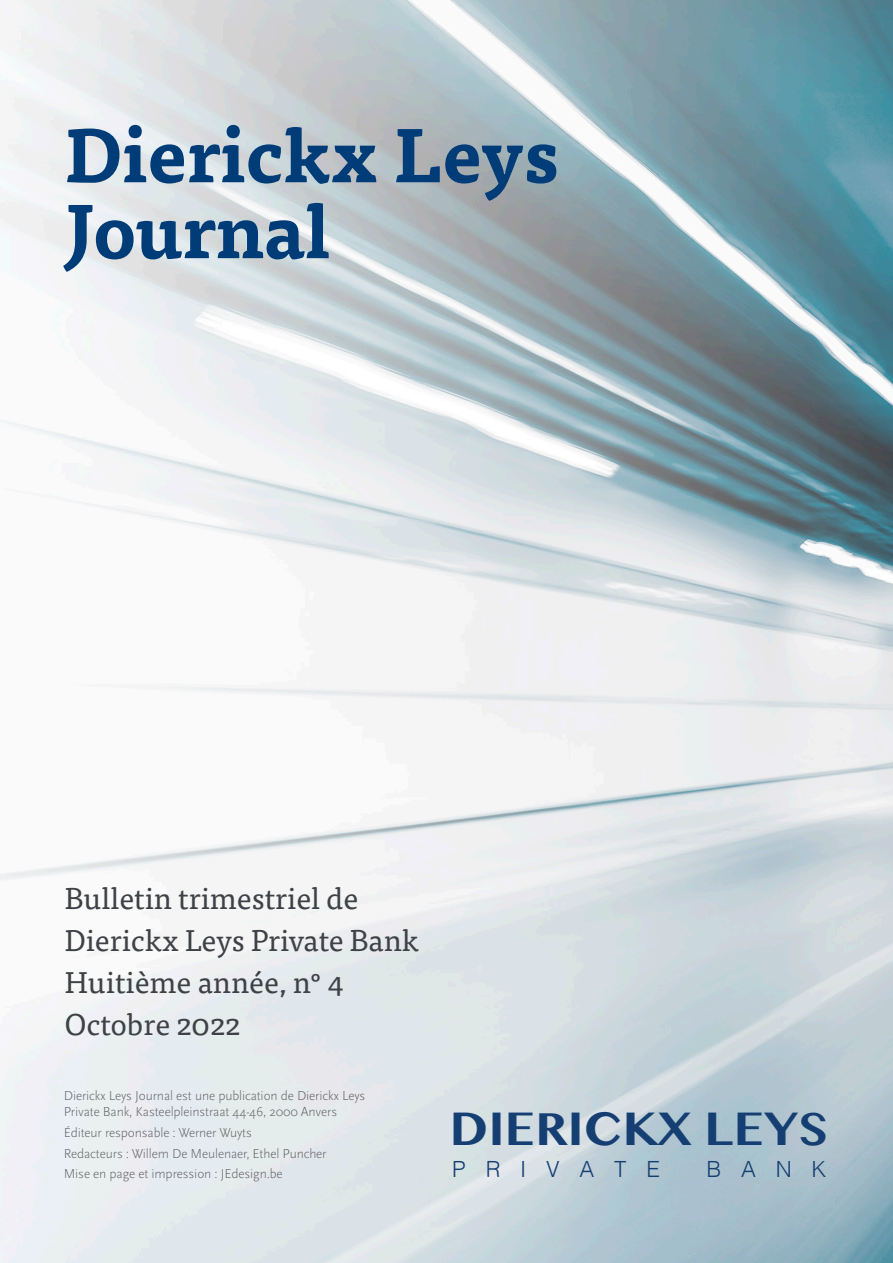
<style>
.page{position:relative;width:893px;height:1263px;background:#fff}
.page>*{position:absolute;margin:0;border:0;box-sizing:border-box;transform-origin:0 0}
.titel{font:700 75px "Tisa Pro";color:#003d78}
.t1{font:700 46.05px "Malayalam MN";color:#153f73}
.titel-2{font:30px "Tisa Pro";color:#3e4246}
.t2{font:300 22.35px "Helvetica";letter-spacing:.89em;color:#153f73}
.t3{font:300 13.5px/16.5px "Scala Sans Pro";letter-spacing:-.01em;color:#636366}
</style>
<div class="page">
<img style="left:0;top:0;width:893px;height:1263px">
<p class="titel" style="left:64px;top:95px;width:496px">Dierickx Leys</p>
<p class="titel" style="left:64px;top:171px;width:268px">Journal</p>
<p class="titel-2" style="left:65px;top:876px;width:295px">Bulletin trimestriel de</p>
<p class="titel-2" style="left:65px;top:918px;width:355px">Dierickx Leys Private Bank</p>
<p class="titel-2" style="left:65px;top:960px;width:280px">Huitième année, n° 4</p>
<p class="titel-2" style="left:65px;top:1002px;width:177px">Octobre 2022</p>
<p class="t3" style="left:64px;top:1087px;width:303px">Dierickx Leys Journal est une publication de Dierickx Leys<br>Private Bank, Kasteelpleinstraat 44-46, 2000 Anvers</p>
<p class="t3" style="left:64px;top:1124px;width:190px">Éditeur responsable : Werner Wuyts</p>
<p class="t3" style="left:64px;top:1145px;width:264px">Redacteurs : Willem De Meulenaer, Ethel Puncher</p>
<p class="t3" style="left:64px;top:1166px;width:220px">Mise en page et impression : JEdesign.be</p>
<p class="t1" style="left:450px;top:1098px;width:380px">DIERICKX LEYS</p>
<p class="t2" style="left:452px;top:1151px;width:209px">PRIVATE</p>
<p class="t2" style="left:706px;top:1151px;width:121px">BANK</p>
</div>
